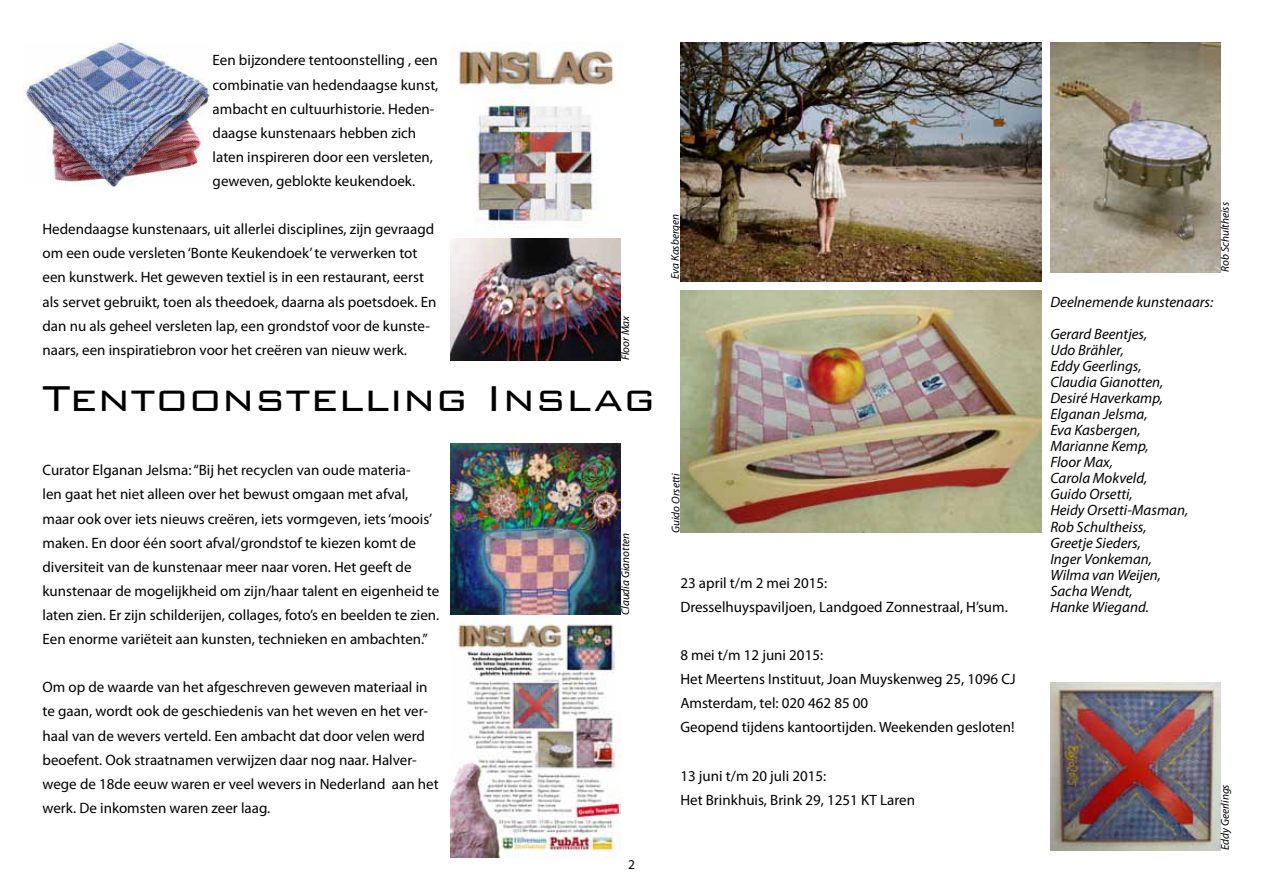
<style>
.page{position:relative;width:1263px;height:893px;background:#fff}
.page>*{position:absolute;margin:0;border:0;box-sizing:border-box;transform-origin:0 0}
.t1{font:300 48px "Bank Gothic BT";color:#000}
.t2{font:15px/24.2px "Myriad Pro";color:#000}
.t3{font:italic 15px/16px "Myriad Pro";color:#000}
.t4{font:13.5px "Myriad Pro";color:#000}
.t5{font:italic 11.25px "Myriad Pro";color:#000}
</style>
<div class="page">
<img style="left:680px;top:290px;width:362px;height:242px">
<img style="left:451px;top:444px;width:170px;height:170px">
<img style="left:1050px;top:682px;width:170px;height:168px">
<img style="left:451px;top:238px;width:170px;height:122px">
<img style="left:680px;top:43px;width:362px;height:239px">
<img style="left:1050px;top:43px;width:170px;height:229px">
<img style="left:23px;top:43px;width:190px;height:144px">
<img style="left:451px;top:617px;width:170px;height:241px">
<img style="left:469px;top:92px;width:125px;height:136px">
<img style="left:456px;top:49px;width:165px;height:43px">
<p class="t2" style="left:213px;top:48px;width:227px">Een bijzondere tentoonstelling , een combinatie van hedendaagse kunst, ambacht en cultuurhistorie. Heden&shy;daagse kunstenaars hebben zich laten inspireren door een versleten, geweven, geblokte keukendoek.</p>
<p class="t2" style="left:43px;top:217px;width:395px">Hedendaagse kunstenaars, uit allerlei disciplines, zijn gevraagd om een oude versleten ‘Bonte Keukendoek’ te verwerken tot een kunstwerk. Het geweven textiel is in een restaurant, eerst als servet gebruikt, toen als theedoek, daarna als poetsdoek. En dan nu als geheel versleten lap, een grondstof voor de kunste&shy;naars, een inspiratiebron voor het creëren van nieuw werk.</p>
<p class="t5" style="left:619px;top:360px;width:47px;rotate:-90deg">Floor Max</p>
<h1 class="t1" style="left:43px;top:373px;width:614px">Tentoonstelling Inslag</h1>
<p class="t5" style="left:668px;top:279px;width:67px;rotate:-90deg">Eva Kasbergen</p>
<p class="t2" style="left:43px;top:458px;width:398px">Curator Elganan Jelsma: “Bij het recyclen van oude materia-<br>len gaat het niet alleen over het bewust omgaan met afval, maar ook over iets nieuws creëren, iets vormgeven, iets ‘moois’ maken. En door één soort afval/grondstof te kiezen komt de diversiteit van de kunstenaar meer naar voren. Het geeft de kunstenaar de mogelijkheid om zijn/haar talent en eigenheid te laten zien. Er zijn schilderijen, collages, foto’s en beelden te zien.<br>Een enorme variëteit aan kunsten, technieken en ambachten.”</p>
<p class="t2" style="left:43px;top:675px;width:398px">Om op de waarde van het afgeschreven geweven materiaal in te gaan, wordt ook de geschiedenis van het weven en het ver&shy;haal van de wevers verteld. Een ambacht dat door velen werd beoefent. Ook straatnamen verwijzen daar nog naar. Halver&shy;wege de 18de eeuw waren er veel wevers in Nederland aan het werk. De inkomsten waren zeer laag.</p>
<p class="t5" style="left:619px;top:615px;width:84px;rotate:-90deg">Claudia Gianotten</p>
<p class="t4" style="left:628px;top:856px;width:8px">2</p>
<p class="t5" style="left:669px;top:533px;width:61px;rotate:-90deg">Guido Orsetti</p>
<p class="t2" style="left:680px;top:570px;width:329px">23 april t/m 2 mei 2015:<br>Dresselhuyspaviljoen, Landgoed Zonnestraal, H’sum.</p>
<p class="t2" style="left:680px;top:643px;width:337px">8 mei t/m 12 juni 2015:<br>Het Meertens Instituut, Joan Muyskenweg 25, 1096 CJ Amsterdam, tel: 020 462 85 00<br>Geopend tijdens kantoortijden. Weekenden gesloten!</p>
<p class="t2" style="left:680px;top:763px;width:236px">13 juni t/m 20 juli 2015:<br>Het Brinkhuis, Brink 29, 1251 KT Laren</p>
<p class="t5" style="left:1218px;top:272px;width:71px;rotate:-90deg">Rob Schultheiss</p>
<p class="t3" style="left:1050px;top:285px;width:164px;line-height:32.1px">Deelnemende kunstenaars:<br>Gerard Beentjes,</p>
<p class="t3" style="left:1050px;top:341px;width:139px">Udo Brähler,<br>Eddy Geerlings,<br>Claudia Gianotten,<br>Desiré Haverkamp,<br>Elganan Jelsma,<br>Eva Kasbergen,<br>Marianne Kemp,<br>Floor Max,<br>Carola Mokveld,<br>Guido Orsetti,<br>Heidy Orsetti-Masman,<br>Rob Schultheiss,<br>Greetje Sieders,<br>Inger Vonkeman,<br>Wilma van Weijen,<br>Sacha Wendt,<br>Hanke Wiegand.</p>
<p class="t5" style="left:1218px;top:850px;width:68px;rotate:-90deg">Eddy Geerlings</p>
</div>
